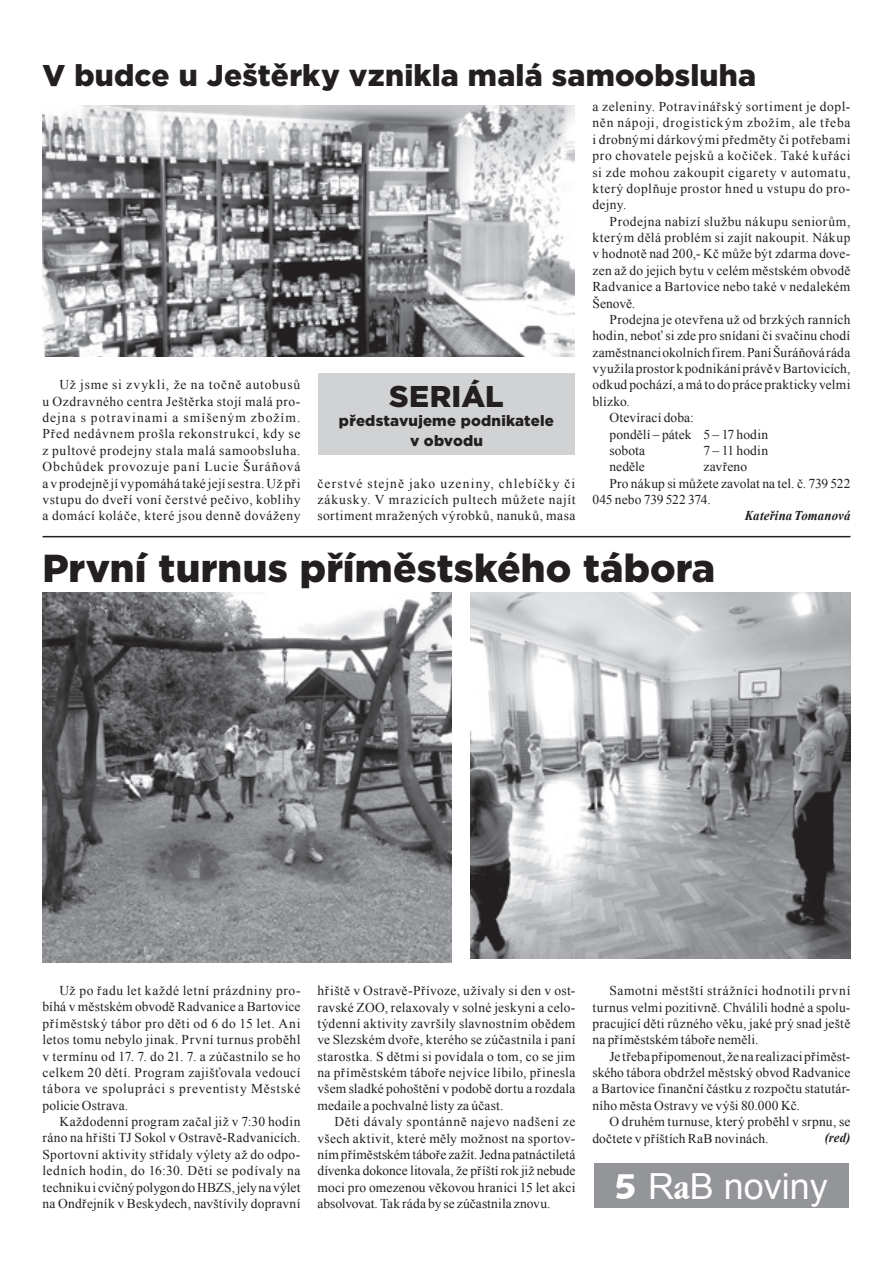
<style>
.page{position:relative;width:893px;height:1263px;background:#fff}
.page>*{position:absolute;margin:0;border:0;box-sizing:border-box;transform-origin:0 0}
.t1{font:900 39px "Gotham";letter-spacing:.005em;color:#231f20}
.t2{font:36px "Arial";color:#fff}
.t3{font:900 30px "Gotham";letter-spacing:.005em;color:#231f20}
.t4{font:900 15px/19.5px "Gotham";letter-spacing:.01em;color:#231f20;text-align:center}
.t5{font:13.5px/16.4px "Times New Roman";letter-spacing:.015em;color:#231f20;text-align:justify}
.t6{font:italic 700 13.5px "Times New Roman";letter-spacing:.01em;color:#231f20;scale:.95 1}
.t7{font:13.5px "Times New Roman";letter-spacing:-.01em;color:#231f20}
.s1{font-family:"Humanst 531 Blk BTCE Black"}
.s2{font-family:"Garmd ITC Bk Cn BTCE Bold Condensed"}
</style>
<div class="page">
<div style="left:594px;top:1163px;width:255px;height:45px;background:#939598"></div>
<img style="left:43px;top:105px;width:532px;height:252px">
<div style="left:318px;top:374px;width:257px;height:81px;background:#d1d2d4"></div>
<img style="left:43px;top:593px;width:409px;height:369px">
<img style="left:471px;top:593px;width:379px;height:366px">
<hr style="left:43px;top:536px;width:807px;height:1px;background:#231f20">
<h3 class="t3" style="left:43px;top:55px;width:715px">V budce u Ještěrky vznikla malá samoobsluha</h3>
<p class="t5" style="left:43px;top:376px;width:260px;text-indent:17px">Už jsme si zvykli, že na točně autobusů u Ozdravného centra Ještěrka stojí malá pro&shy;dejna s potravinami a smíšeným zbožím.<br>Před nedávnem prošla rekonstrukcí, kdy se z pultové prodejny stala malá samoobsluha.<br>Obchůdek provozuje paní Lucie Šuráňová avprodejně jí vypomáhá také její sestra. Už při vstupu do dveří voní čerstvé pečivo, koblihy a domácí koláče, které jsou denně dováženy</p>
<h3 class="t3" style="left:389px;top:375px;width:107px">se riál</h3>
<p class="t4" style="left:339px;top:411px;width:216px">představujeme podnikatele v obvodu</p>
<p class="t5" style="left:317px;top:475px;width:259px">čerstvé stejně jako uzeniny, chlebíčky či zákusky. V mrazicích pultech můžete najít sortiment mražených výrobků, nanuků, masa</p>
<p class="t5" style="left:592px;top:98px;width:259px">a zeleniny. Potravinářský sortiment je dopl&shy;něn nápoji, drogistickým zbožím, ale třeba i drobnými dárkovými předměty či potřebami pro chovatele pejsků a kočiček. Také kuřáci si zde mohou zakoupit cigarety v automatu, který doplňuje prostor hned u vstupu do pro&shy;dejny.</p>
<p class="t5" style="left:592px;top:213px;width:259px;text-indent:17px">Prodejna nabízí službu nákupu seniorům, kterým dělá problém si zajít nakoupit. Nákup v hodnotě nad 200,- Kč může být zdarma dove&shy;zen až do jejich bytu v celém městském obvodě Radvanice a Bartovice nebo také v nedalekém Šenově.</p>
<p class="t5" style="left:609px;top:311px;width:242px">Prodejna je otevřena už od brzkých ranních</p>
<p class="t5" style="left:592px;top:327px;width:259px">hodin, neboť si zde pro snídani či svačinu chodí</p>
<p class="t5" style="left:592px;top:344px;width:259px">zaměstnanci okolních firem. Paní Šuráňová ráda</p>
<p class="t5" style="left:592px;top:360px;width:259px">využila prostor kpodnikání právě vBartovicích,</p>
<p class="t5" style="left:592px;top:377px;width:259px">odkud pochází, amá to do práce prakticky velmi</p>
<p class="t5" style="left:592px;top:393px;width:39px">blízko.</p>
<p class="t5" style="left:609px;top:409px;width:86px">Otevírací doba:</p>
<p class="t5" style="left:609px;top:426px;width:160px">pondělí – pátek 5 – 17 hodin</p>
<p class="t5" style="left:609px;top:442px;width:37px">sobota</p>
<p class="t5" style="left:703px;top:442px;width:66px">7 – 11 hodin</p>
<p class="t5" style="left:609px;top:458px;width:37px">neděle</p>
<p class="t5" style="left:703px;top:458px;width:45px">zavřeno</p>
<p class="t5" style="left:609px;top:475px;width:242px">Pro nákup si můžete zavolat na tel. č. 739 522</p>
<p class="t7" style="left:592px;top:490px;width:120px">045 nebo 739 522 374.</p>
<p class="t6" style="left:745px;top:506px;width:113px">Kateřina Tomanová</p>
<h1 class="t1" style="left:43px;top:541px;width:674px">První turnus příměstského tábora</h1>
<p class="t5" style="left:43px;top:982px;width:259px;text-indent:17px">Už po řadu let každé letní prázdniny pro&shy;bíhá v městském obvodě Radvanice a Bartovice příměstský tábor pro děti od 6 do 15 let. Ani letos tomu nebylo jinak. První turnus proběhl v termínu od 17. 7. do 21. 7. a zúčastnilo se ho celkem 20 dětí. Program zajišťovala vedoucí tábora ve spolupráci s preventisty Městské policie Ostrava.</p>
<p class="t5" style="left:43px;top:1113px;width:259px;text-indent:17px">Každodenní program začal již v 7:30 hodin ráno na hřišti TJ Sokol v Ostravě‑Radvanicích.<br>Sportovní aktivity střídaly výlety až do odpo&shy;ledních hodin, do 16:30. Děti se podívaly na techniku i cvičný polygon do HBZS, jely na výlet na Ondřejník v Beskydech, navštívily dopravní</p>
<p class="t5" style="left:317px;top:982px;width:259px">hřiště v Ostravě-Přívoze, užívaly si den v ost&shy;ravské ZOO, relaxovaly v solné jeskyni a celo&shy;týdenní aktivity završily slavnostním obědem ve Slezském dvoře, kterého se zúčastnila i paní starostka. S dětmi si povídala o tom, co se jim na příměstském táboře nejvíce líbilo, přinesla všem sladké pohoštění v podobě dortu a rozdala medaile a pochvalné listy za účast.</p>
<p class="t5" style="left:317px;top:1113px;width:259px;text-indent:17px">Děti dávaly spontánně najevo nadšení ze všech aktivit, které měly možnost na sportov&shy;ním příměstském táboře zažít. Jedna patnáctiletá dívenka dokonce litovala, že příští rok již nebude moci pro omezenou věkovou hranici 15 let akci absolvovat. Tak ráda by se zúčastnila znovu.</p>
<p class="t5" style="left:592px;top:982px;width:259px;text-indent:17px">Samotni městští strážníci hodnotili první turnus velmi pozitivně. Chválili hodné a spolu&shy;pracující děti různého věku, jaké prý snad ještě na příměstském táboře neměli.</p>
<p class="t5" style="left:592px;top:1048px;width:259px;text-indent:17px">Je třeba připomenout, že na realizaci příměst&shy;ského tábora obdržel městský obvod Radvanice a Bartovice finanční částku z rozpočtu statutár&shy;ního města Ostravy ve výši 80.000 Kč.</p>
<p class="t5" style="left:592px;top:1113px;width:259px;text-indent:17px">O druhém turnuse, který proběhl v srpnu, se dočtete v příštích RaB novinách.</p>
<p class="t6" style="left:825px;top:1128px;width:28px">(red)</p>
<h2 class="t2" style="left:615px;top:1163px;width:215px"><span class="s1">5</span> R<span class="s2">a</span>B noviny</h2>
</div>
